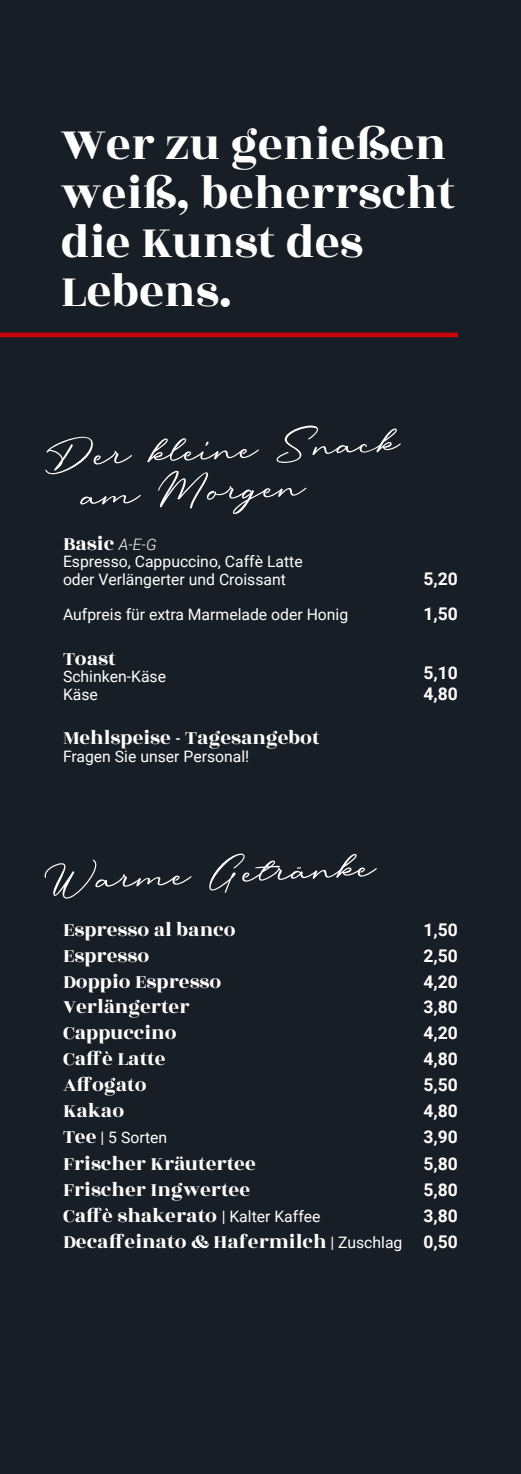
<style>
.page{position:relative;width:521px;height:1474px;background:#fff}
.page>*{position:absolute;margin:0;border:0;box-sizing:border-box;transform-origin:0 0}
.t1{font:73.5px "Messy Nessy Script 1";color:#fff}
.t2{font:49px/49px "Rozha One";color:#fff}
.t3{font:21px "Rozha One";color:#fff}
.t4{font:700 17.5px/35px "Roboto";color:#fff}
.t5{font:15.75px/17.5px "Roboto";color:#fff}
.s1{font-family:"Roboto";font-weight:300;font-style:italic;font-size:15.75px}
.s2{font-family:"Rozha One";font-size:21px}
.s3{font-family:"Roboto";font-size:15.75px}
.s4{font-family:"Roboto";font-weight:700;font-size:17.5px}
</style>
<div class="page">
<div style="left:0;top:0;width:521px;height:1473px;background:#171e25"></div>
<div style="left:0;top:332px;width:458px;height:5px;background:#c9070a"></div>
<h2 class="t2" style="left:61px;top:121px;width:396px">Wer zu genießen weiß, beherrscht die Kunst des<br>Lebens.</h2>
<h1 class="t1" style="left:43px;top:409px;width:355px;rotate:-2deg">Der kleine Snack</h1>
<h1 class="t1" style="left:80px;top:448px;width:223px;rotate:-2deg">am Morgen</h1>
<p class="t3" style="left:63px;top:529px;width:95px">Basic <span class="s1">A-E-G</span></p>
<p class="t5" style="left:63px;top:552px;width:241px">Espresso, Cappuccino, Caffè Latte oder Verlängerter und Croissant</p>
<p class="t5" style="left:63px;top:605px;width:287px">Aufpreis für extra Marmelade oder Honig</p>
<p class="t4" style="left:423px;top:560px;width:36px">5,20<br>1,50</p>
<p class="t3" style="left:63px;top:643px;width:54px">Toast</p>
<p class="t5" style="left:63px;top:667px;width:105px">Schinken-Käse<br>Käse</p>
<p class="t4" style="left:423px;top:661px;width:36px;line-height:21px">5,10<br>4,80</p>
<p class="t3" style="left:63px;top:723px;width:258px">Mehlspeise - Tagesangebot</p>
<p class="t5" style="left:63px;top:747px;width:188px">Fragen Sie unser Personal!</p>
<h1 class="t1" style="left:43px;top:832px;width:331px;rotate:-2deg">Warme Getränke</h1>
<p class="t3" style="left:63px;top:914px;width:174px">Espresso al banco</p>
<p class="t4" style="left:423px;top:911px;width:36px">1,50</p>
<p class="t3" style="left:63px;top:940px;width:88px">Espresso</p>
<p class="t4" style="left:423px;top:937px;width:36px">2,50</p>
<p class="t3" style="left:63px;top:966px;width:160px">Doppio Espresso</p>
<p class="t4" style="left:423px;top:963px;width:36px">4,20</p>
<p class="t3" style="left:63px;top:992px;width:128px">Verlängerter</p>
<p class="t4" style="left:423px;top:989px;width:36px">3,80</p>
<p class="t3" style="left:63px;top:1018px;width:115px">Cappuccino</p>
<p class="t4" style="left:423px;top:1015px;width:36px">4,20</p>
<p class="t3" style="left:63px;top:1044px;width:104px">Caffè Latte</p>
<p class="t4" style="left:423px;top:1040px;width:36px">4,80</p>
<p class="t3" style="left:63px;top:1070px;width:85px">Affogato</p>
<p class="t4" style="left:423px;top:1066px;width:36px">5,50</p>
<p class="t3" style="left:63px;top:1096px;width:63px">Kakao</p>
<p class="t4" style="left:423px;top:1092px;width:36px">4,80</p>
<p class="t5" style="left:63px;top:1128px;width:106px"><span class="s2">Tee</span> | 5 Sorten</p>
<p class="t4" style="left:423px;top:1118px;width:36px">3,90</p>
<p class="t3" style="left:63px;top:1149px;width:194px">Frischer Kräutertee</p>
<p class="t4" style="left:423px;top:1145px;width:36px">5,80</p>
<p class="t3" style="left:63px;top:1200px;width:259px">Caffè shakerato <span class="s3">| Kalter Kaffee</span></p>
<p class="t4" style="left:423px;top:1197px;width:36px">3,80</p>
<p class="t3" style="left:63px;top:1174px;width:189px">Frischer Ingwertee</p>
<p class="t4" style="left:423px;top:1171px;width:36px">5,80</p>
<p class="t3" style="left:63px;top:1226px;width:396px">Decaffeinato &amp; Hafermilch <span class="s3">| Zuschlag</span> <span class="s4">0,50</span></p>
</div>
